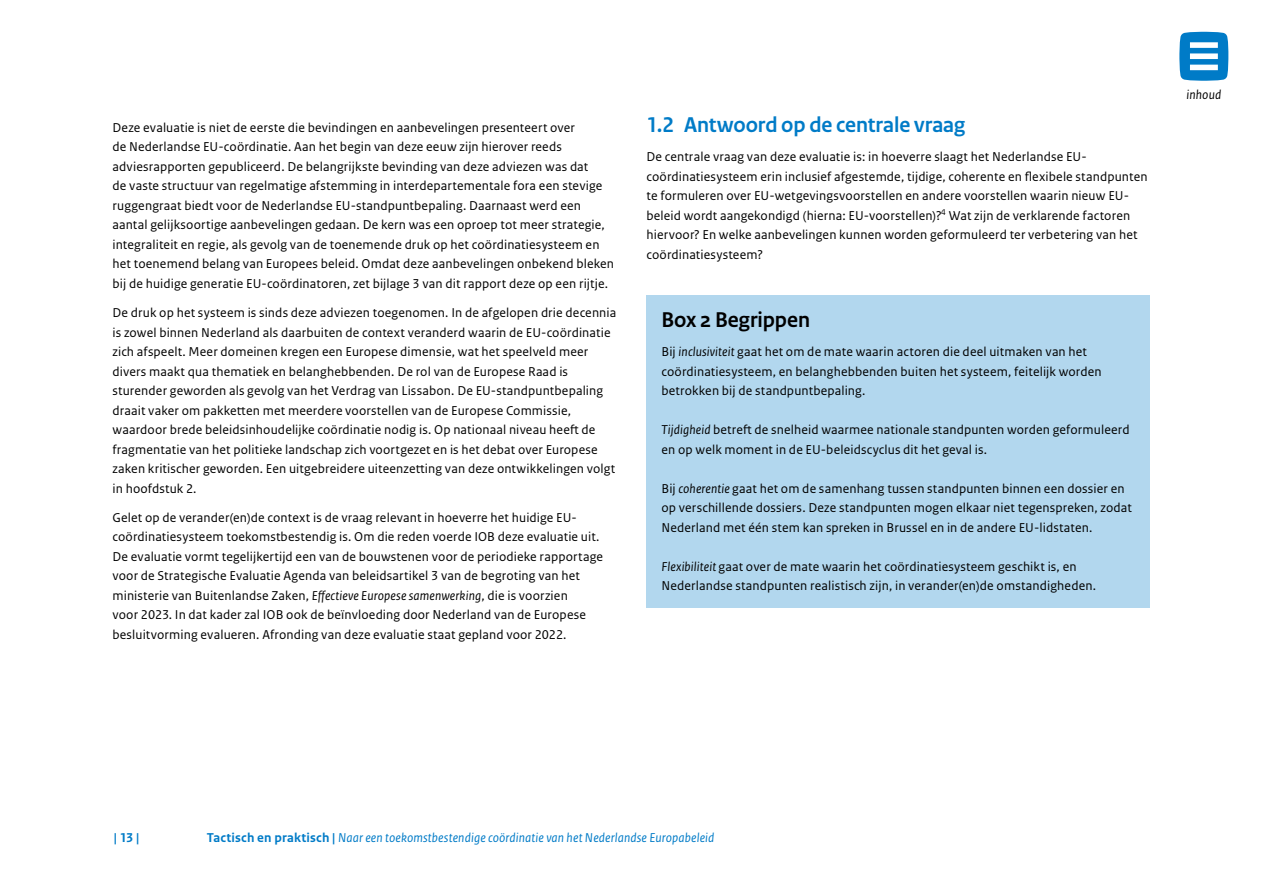
<style>
.page{position:relative;width:1263px;height:893px;background:#fff}
.page>*{position:absolute;margin:0;border:0;box-sizing:border-box;transform-origin:0 0}
.Head_H3{font:700 22.5px "Rijksoverheid Sans Heading";color:#007bc7}
.Box_Head_tint_1{font:700 22.5px "Rijksoverheid Sans Heading";color:#000}
.Body{font:13.5px/19.5px "Rijksoverheid Sans Text";letter-spacing:.01em;color:#000}
.Box_Body_tint_1{font:13.5px/19.5px "Rijksoverheid Sans Text";letter-spacing:.01em;color:#000}
.t1{font:13.5px "Rijksoverheid Sans Text Italic 3";letter-spacing:.01em;color:#007bc7}
.t2{font:13.5px "Rijksoverheid Sans Text Italic 4";letter-spacing:.01em;color:#000}
.t3{font:700 13.5px "Rijksoverheid Sans Text";color:#007bc7}
.s1{font-style:italic}
.s2{font-family:"Rijksoverheid Sans Text Bold 2"}
</style>
<div class="page">
<svg style="left:1179px;top:32px;width:49px;height:49px"></svg>
<div style="left:646px;top:295px;width:504px;height:53px;background:#b2d7ee"></div>
<div style="left:646px;top:330px;width:504px;height:83px;background:#b2d7ee"></div>
<div style="left:646px;top:408px;width:504px;height:63px;background:#b2d7ee"></div>
<div style="left:646px;top:467px;width:504px;height:82px;background:#b2d7ee"></div>
<div style="left:646px;top:545px;width:504px;height:63px;background:#b2d7ee"></div>
<p class="Body" style="left:112px;top:118px;width:503px">Deze evaluatie is niet de eerste die bevindingen en aanbevelingen presenteert over<br>de Nederlandse EU-coördinatie. Aan het begin van deze eeuw zijn hierover reeds adviesrapporten gepubliceerd. De belangrijkste bevinding van deze adviezen was dat<br>de vaste structuur van regelmatige afstemming in interdepartementale fora een stevige ruggengraat biedt voor de Nederlandse EU-standpuntbepaling. Daarnaast werd een aantal gelijksoortige aanbevelingen gedaan. De kern was een oproep tot meer strategie, integraliteit en regie, als gevolg van de toenemende druk op het coördinatiesysteem en het toenemend belang van Europees beleid. Omdat deze aanbevelingen onbekend bleken bij de huidige generatie EU-coördinatoren, zet bijlage 3 van dit rapport deze op een rijtje.</p>
<p class="Body" style="left:112px;top:303px;width:505px">De druk op het systeem is sinds deze adviezen toegenomen. In de afgelopen drie decennia is zowel binnen Nederland als daarbuiten de context veranderd waarin de EU-coördinatie zich afspeelt. Meer domeinen kregen een Europese dimensie, wat het speelveld meer divers maakt qua thematiek en belanghebbenden. De rol van de Europese Raad is sturender geworden als gevolg van het Verdrag van Lissabon. De EU-standpuntbepaling draait vaker om pakketten met meerdere voorstellen van de Europese Commissie, waardoor brede beleidsinhoudelijke coördinatie nodig is. Op nationaal niveau heeft de fragmentatie van het politieke landschap zich voortgezet en is het debat over Europese zaken kritischer geworden. Een uitgebreidere uiteenzetting van deze ontwikkelingen volgt in hoofdstuk 2.</p>
<p class="Body" style="left:112px;top:508px;width:492px">Gelet op de verander(en)de context is de vraag relevant in hoeverre het huidige EU&shy;coördinatiesysteem toekomstbestendig is. Om die reden voerde IOB deze evaluatie uit.<br>De evaluatie vormt tegelijkertijd een van de bouwstenen voor de periodieke rapportage voor de Strategische Evaluatie Agenda van beleidsartikel 3 van de begroting van het ministerie van Buitenlandse Zaken, <span class="s1">Effectieve Europese samenwerking</span>, die is voorzien<br>voor 2023. In dat kader zal IOB ook de beïnvloeding door Nederland van de Europese besluitvorming evalueren. Afronding van deze evaluatie staat gepland voor 2022.</p>
<h3 class="Head_H3" style="left:646px;top:112px;width:320px">1.2 Antwoord op de centrale vraag</h3>
<p class="Body" style="left:646px;top:147px;width:503px">De centrale vraag van deze evaluatie is: in hoeverre slaagt het Nederlandse EU&shy;coördinatiesysteem erin inclusief afgestemde, tijdige, coherente en flexibele standpunten te formuleren over EU-wetgevingsvoorstellen en andere voorstellen waarin nieuw EU&shy;beleid wordt aangekondigd (hierna: EU-voorstellen)?<sup>4</sup> Wat zijn de verklarende factoren hiervoor? En welke aanbevelingen kunnen worden geformuleerd ter verbetering van het coördinatiesysteem?</p>
<p class="Box_Head_tint_1" style="left:661px;top:307px;width:150px">Box 2 Begrippen</p>
<p class="Box_Body_tint_1" style="left:661px;top:342px;width:442px">Bij <span class="s1">inclusiviteit</span> gaat het om de mate waarin actoren die deel uitmaken van het coördinatiesysteem, en belanghebbenden buiten het systeem, feitelijk worden betrokken bij de standpuntbepaling.</p>
<p class="Box_Body_tint_1" style="left:661px;top:420px;width:470px"><span class="s1">Tijdigheid</span> betreft de snelheid waarmee nationale standpunten worden geformuleerd en op welk moment in de EU-beleidscyclus dit het geval is.</p>
<p class="Box_Body_tint_1" style="left:661px;top:479px;width:472px">Bij <span class="s1">coherentie</span> gaat het om de samenhang tussen standpunten binnen een dossier en op verschillende dossiers. Deze standpunten mogen elkaar niet tegenspreken, zodat<br>Nederland met één stem kan spreken in Brussel en in de andere EU-lidstaten.</p>
<p class="Box_Body_tint_1" style="left:661px;top:557px;width:436px"><span class="s1">Flexibiliteit</span> gaat over de mate waarin het coördinatiesysteem geschikt is, en<br>Nederlandse standpunten realistisch zijn, in verander(en)de omstandigheden.</p>
<p class="t2" style="left:1186px;top:87px;width:36px">inhoud</p>
<p class="t3" style="left:114px;top:830px;width:27px">| 13 |</p>
<p class="t1" style="left:207px;top:830px;width:509px"><span class="s2">Tactisch en praktisch |</span> Naar een toekomstbestendige coördinatie van het Nederlandse Europabeleid</p>
</div>
